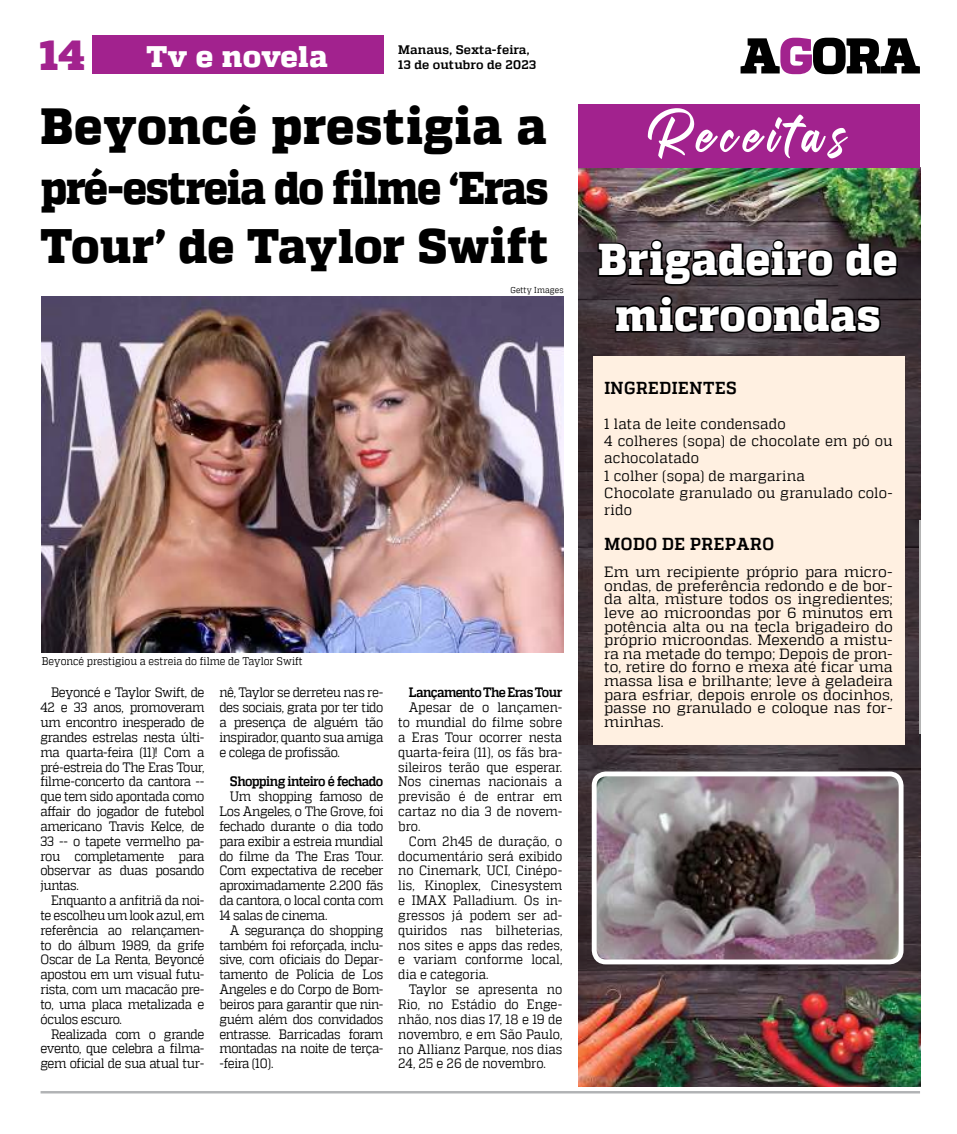
<style>
.page{position:relative;width:957px;height:1134px;background:#fff}
.page>*{position:absolute;margin:0;border:0;box-sizing:border-box;transform-origin:0 0}
.t1{font:800 50.62px "MW Quadon";letter-spacing:.015em;color:#000;scale:.95 1}
.t2{font:800 48.25px "MW Quadon";color:#000;scale:.95 1}
.t3{font:800 45.75px "MW Quadon";letter-spacing:-.03em;color:#000;scale:.9 1}
.t4{font:800 44.5px/55.6px "MW Quadon";letter-spacing:.01em;color:#fff;text-align:center;scale:.95 1}
.t5{font:800 41.88px "MW Quadon";color:#a2228e}
.t6{font:800 29.62px "MW Quadon";letter-spacing:.01em;color:#fff}
.t7{font:700 17.25px "MW Quadon";letter-spacing:.035em;color:#000;scale:.95 1}
.t8{font:14.88px/13.6px "MW Quadon";letter-spacing:.01em;color:#000;text-align:justify}
.t9{font:14.88px/17.2px "MW Quadon";letter-spacing:.01em;color:#000;scale:.95 1}
.t10{font:13.62px/14.9px "MW Quadon";letter-spacing:-.03em;color:#000;text-align:justify;scale:.9 1}
.t11{font:700 13.62px "MW Quadon";letter-spacing:-.05em;color:#000;scale:.9 1}
.t12{font:700 12.38px "MW Quadon";letter-spacing:.01em;color:#000}
.t13{font:11.12px "MW Quadon";letter-spacing:-.005em;color:#000;scale:.9 1}
.t14{font:8.62px "MW Quadon";letter-spacing:.02em;color:#000;scale:.9 1}
</style>
<div class="page">
<svg style="left:740px;top:38px;width:180px;height:36px"></svg>
<hr style="left:41px;top:1091px;width:879px;height:2px;background:#b1b3b5">
<img style="left:42px;top:297px;width:521px;height:356px">
<div style="left:92px;top:35px;width:291px;height:39px;background:#a2228e"></div>
<img style="left:578px;top:168px;width:342px;height:84px">
<img style="left:578px;top:971px;width:342px;height:115px">
<svg style="left:578px;top:252px;width:342px;height:719px;fill:#3e3137"></svg>
<img style="left:594px;top:774px;width:307px;height:188px">
<div style="left:592px;top:771px;width:311px;height:193px;border:5px solid #fff;border-radius:12px"></div>
<svg style="left:596px;top:237px;width:303px;height:98px"></svg>
<div style="left:593px;top:356px;width:311px;height:389px;background:#fff0e1"></div>
<div style="left:578px;top:104px;width:342px;height:64px;background:#a2228e"></div>
<svg style="left:648px;top:108px;width:200px;height:51px"></svg>
<h3 class="t5" style="left:40px;top:30px;width:47px">14</h3>
<h3 class="t6" style="left:146px;top:39px;width:183px">Tv e novela</h3>
<p class="t12" style="left:398px;top:43px;width:133px">Manaus, Sexta-feira,</p>
<p class="t12" style="left:398px;top:58px;width:140px">13 de outubro de 2023</p>
<h1 class="t1" style="left:41px;top:97px;width:534px">Beyoncé prestigia a</h1>
<h3 class="t3" style="left:41px;top:161px;width:566px">pré-estreia do filme ‘Eras</h3>
<h2 class="t2" style="left:41px;top:218px;width:536px">Tour’ de Taylor Swift</h2>
<p class="t14" style="left:510px;top:285px;width:61px">Getty Images</p>
<p class="t13" style="left:42px;top:654px;width:291px">Beyoncé prestigiou a estreia do filme de Taylor Swift</p>
<p class="t10" style="left:40px;top:685px;width:184px;text-indent:11px">Beyoncé e Taylor Swift, de 42 e 33 anos, promoveram um encontro inesperado de grandes estrelas nesta últi&shy;ma quarta-feira (11)! Com a pré-estreia do The Eras Tour, filme-concerto da cantora -- que tem sido apontada como affair do jogador de futebol americano Travis Kelce, de 33 -- o tapete vermelho pa&shy;rou completamente para observar as duas posando juntas.</p>
<p class="t10" style="left:40px;top:893px;width:184px;text-indent:11px">Enquanto a anfitriã da noi&shy;te escolheu um look azul, em referência ao relançamen&shy;to do álbum 1989, da grife Oscar de La Renta, Beyoncé apostou em um visual futu&shy;rista, com um macacão pre&shy;to, uma placa metalizada e óculos escuro.</p>
<p class="t10" style="left:40px;top:1026px;width:184px;text-indent:11px">Realizada com o grande evento, que celebra a filma&shy;gem oficial de sua atual tur-</p>
<p class="t10" style="left:219px;top:685px;width:184px">nê, Taylor se derreteu nas re&shy;des sociais, grata por ter tido a presença de alguém tão inspirador, quanto sua amiga e colega de profissão.</p>
<p class="t11" style="left:230px;top:774px;width:172px">Shopping inteiro é fechado</p>
<p class="t10" style="left:219px;top:789px;width:184px;text-indent:11px">Um shopping famoso de Los Angeles, o The Grove, foi fechado durante o dia todo para exibir a estreia mundial do filme da The Eras Tour.<br>Com expectativa de receber aproximadamente 2.200 fãs da cantora, o local conta com 14 salas de cinema.</p>
<p class="t10" style="left:219px;top:922px;width:184px;text-indent:11px">A segurança do shopping também foi reforçada, inclu&shy;sive, com oficiais do Depar&shy;tamento de Polícia de Los Angeles e do Corpo de Bom&shy;beiros para garantir que nin&shy;guém além dos convidados entrasse. Barricadas foram montadas na noite de terça--feira (10).</p>
<p class="t11" style="left:409px;top:685px;width:172px">Lançamento The Eras Tour</p>
<p class="t10" style="left:398px;top:700px;width:184px;text-indent:11px">Apesar de o lançamen&shy;to mundial do filme sobre a Eras Tour ocorrer nesta quarta-feira (11), os fãs bra&shy;sileiros terão que esperar.<br>Nos cinemas nacionais a previsão é de entrar em cartaz no dia 3 de novem&shy;bro.</p>
<p class="t10" style="left:398px;top:833px;width:184px;text-indent:11px">Com 2h45 de duração, o documentário será exibido no Cinemark, UCI, Cinépo&shy;lis, Kinoplex, Cinesystem e IMAX Palladium. Os in&shy;gressos já podem ser ad&shy;quiridos nas bilheterias, nos sites e apps das redes, e variam conforme local, dia e categoria.</p>
<p class="t10" style="left:398px;top:982px;width:184px;text-indent:11px">Taylor se apresenta no Rio, no Estádio do Enge&shy;nhão, nos dias 17, 18 e 19 de novembro, e em São Paulo, no Allianz Parque, nos dias 24, 25 e 26 de novembro.</p>
<h3 class="t4" style="left:598px;top:233px;width:317px">Brigadeiro de microondas</h3>
<p class="t7" style="left:604px;top:378px;width:141px">INGREDIENTES</p>
<p class="t9" style="left:604px;top:415px;width:305px">1 lata de leite condensado<br>4 colheres (sopa) de chocolate em pó ou achocolatado<br>1 colher (sopa) de margarina<br>Chocolate granulado ou granulado colo&shy;rido</p>
<p class="t7" style="left:604px;top:534px;width:180px">MODO DE PREPARO</p>
<p class="t8" style="left:604px;top:565px;width:290px">Em um recipiente próprio para micro&shy;ondas, de preferência redondo e de bor&shy;da alta, misture todos os ingredientes; leve ao microondas por 6 minutos em potência alta ou na tecla brigadeiro do próprio microondas. Mexendo a mistu&shy;ra na metade do tempo; Depois de pron&shy;to, retire do forno e mexa até ficar uma massa lisa e brilhante; leve à geladeira para esfriar, depois enrole os docinhos, passe no granulado e coloque nas for&shy;minhas.</p>
</div>
